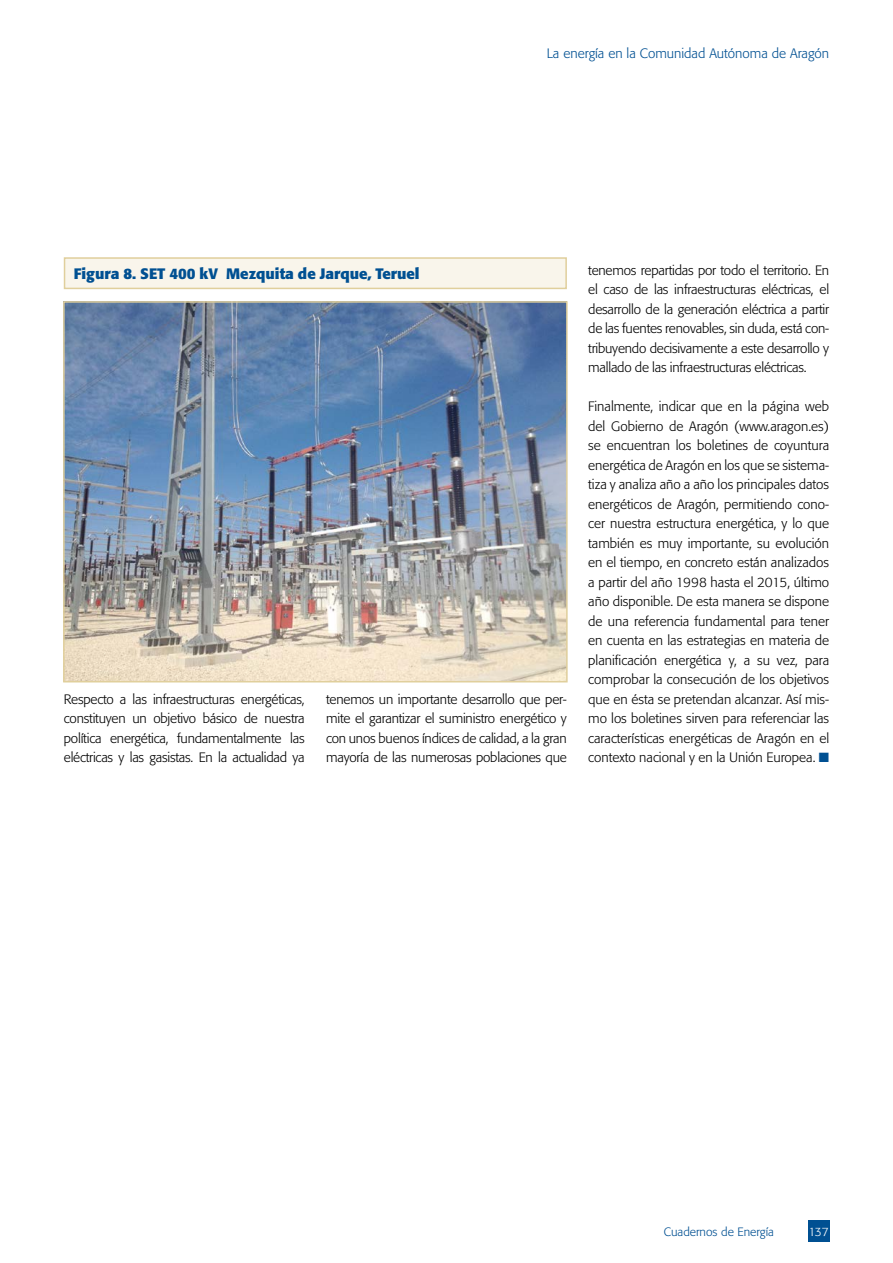
<style>
.page{position:relative;width:893px;height:1263px;background:#fff}
.page>*{position:absolute;margin:0;border:0;box-sizing:border-box;transform-origin:0 0}
.t1{font:700 15px "Formata";color:#005092}
.t2{font:300 13.5px/19.5px "Formata";letter-spacing:-.015em;color:#000;text-align:justify}
.t3{font:300 13.5px "Formata";color:#005092}
.t4{font:300 12px "Formata";color:#005092}
.t5{font:300 12px "Formata";color:#fff}
.s1{color:#005092}
</style>
<div class="page">
<div style="left:808px;top:1220px;width:21px;height:22px;background:#005092"></div>
<img style="left:66px;top:304px;width:499px;height:375px">
<div style="left:63px;top:301px;width:505px;height:381px;border:2px solid #e0cf9c"></div>
<div style="left:65px;top:258px;width:501px;height:30px;background:#f9f5eb"></div>
<div style="left:64px;top:257px;width:503px;height:32px;border:2px solid #e0cf9c"></div>
<p class="t3" style="left:547px;top:46px;width:284px">La energía en la Comunidad Autónoma de Aragón</p>
<p class="t1" style="left:74px;top:264px;width:347px">Figura 8. SET 400 kV Mezquita de Jarque, Teruel</p>
<p class="t2" style="left:64px;top:689px;width:242px">Respecto a las infraestructuras energéticas, constituyen un objetivo básico de nuestra política energética, fundamentalmente las eléctricas y las gasistas. En la actualidad ya</p>
<p class="t2" style="left:326px;top:689px;width:242px">tenemos un importante desarrollo que per&shy;mite el garantizar el suministro energético y con unos buenos índices de calidad, a la gran mayoría de las numerosas poblaciones que</p>
<p class="t2" style="left:588px;top:260px;width:242px">tenemos repartidas por todo el territorio. En el caso de las infraestructuras eléctricas, el desarrollo de la generación eléctrica a partir de las fuentes renovables, sin duda, está con&shy;tribuyendo decisivamente a este desarrollo y mallado de las infraestructuras eléctricas.</p>
<p class="t2" style="left:588px;top:397px;width:242px">Finalmente, indicar que en la página web del Gobierno de Aragón (www.aragon.es) se encuentran los boletines de coyuntura energética de Aragón en los que se sistema&shy;tiza y analiza año a año los principales datos energéticos de Aragón, permitiendo cono&shy;cer nuestra estructura energética, y lo que también es muy importante, su evolución en el tiempo, en concreto están analizados a partir del año 1998 hasta el 2015, último año disponible. De esta manera se dispone de una referencia fundamental para tener en cuenta en las estrategias en materia de planificación energética y, a su vez, para comprobar la consecución de los objetivos que en ésta se pretendan alcanzar. Así mis&shy;mo los boletines sirven para referenciar las características energéticas de Aragón en el contexto nacional y en la Unión Europea. <span class="s1">■</span></p>
<p class="t4" style="left:664px;top:1224px;width:112px">Cuadernos de Energía</p>
<p class="t5" style="left:808px;top:1224px;width:22px">137</p>
</div>
